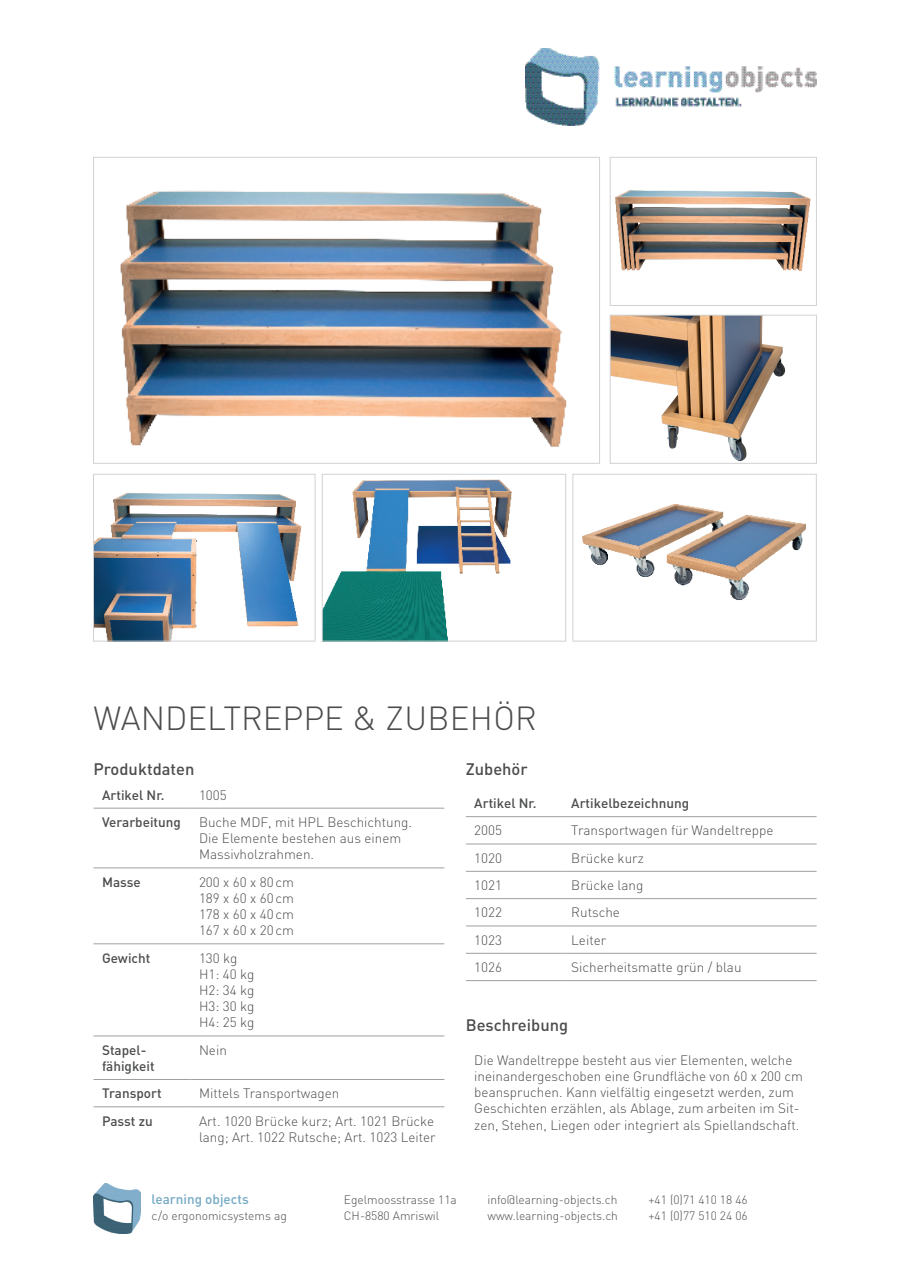
<style>
.page{position:relative;width:910px;height:1280px;background:#fff}
.page>*{position:absolute;margin:0;border:0;box-sizing:border-box;transform-origin:0 0}
.t1{font:300 33px "DIN Pro";color:#4b4c4d}
.t2{font:500 16.5px "DIN Pro";color:#4b4c4d}
.t3{font:300 13.5px/16.2px "DIN Pro";color:#4b4c4d}
.t4{font:500 13.5px/16.2px "DIN Pro";color:#4b4c4d}
.t5{font:500 13.5px "DIN Pro";color:#73a9c5}
.t6{font:300 12px/16.5px "DIN Pro";color:#4b4c4d}
</style>
<div class="page">
<img style="left:525px;top:49px;width:291px;height:77px">
<img style="left:94px;top:1184px;width:47px;height:50px">
<img style="left:120px;top:190px;width:447px;height:257px">
<div style="left:93px;top:157px;width:507px;height:306px;border:1px solid #d1d2d4"></div>
<img style="left:95px;top:493px;width:207px;height:146px">
<div style="left:93px;top:474px;width:222px;height:167px;border:1px solid #d1d2d4"></div>
<img style="left:324px;top:479px;width:188px;height:160px">
<div style="left:322px;top:474px;width:244px;height:167px;border:1px solid #d1d2d4"></div>
<img style="left:582px;top:504px;width:224px;height:96px">
<div style="left:573px;top:474px;width:243px;height:167px;border:1px solid #d1d2d4"></div>
<img style="left:615px;top:190px;width:196px;height:81px">
<div style="left:610px;top:157px;width:207px;height:149px;border:1px solid #d1d2d4"></div>
<img style="left:612px;top:317px;width:174px;height:144px">
<div style="left:610px;top:315px;width:207px;height:148px;border:1px solid #d1d2d4"></div>
<hr style="left:94px;top:808px;width:96px;height:1px;background:#9d9fa2">
<hr style="left:190px;top:808px;width:254px;height:1px;background:#9d9fa2">
<hr style="left:94px;top:868px;width:96px;height:1px;background:#9d9fa2">
<hr style="left:190px;top:868px;width:254px;height:1px;background:#9d9fa2">
<hr style="left:94px;top:943px;width:96px;height:1px;background:#9d9fa2">
<hr style="left:190px;top:943px;width:254px;height:1px;background:#9d9fa2">
<hr style="left:94px;top:1036px;width:96px;height:1px;background:#9d9fa2">
<hr style="left:190px;top:1036px;width:254px;height:1px;background:#9d9fa2">
<hr style="left:94px;top:1079px;width:96px;height:1px;background:#9d9fa2">
<hr style="left:190px;top:1079px;width:254px;height:1px;background:#9d9fa2">
<hr style="left:94px;top:1106px;width:96px;height:1px;background:#9d9fa2">
<hr style="left:190px;top:1106px;width:254px;height:1px;background:#9d9fa2">
<hr style="left:466px;top:816px;width:97px;height:1px;background:#9d9fa2">
<hr style="left:563px;top:816px;width:254px;height:1px;background:#9d9fa2">
<hr style="left:466px;top:844px;width:97px;height:1px;background:#9d9fa2">
<hr style="left:563px;top:844px;width:254px;height:1px;background:#9d9fa2">
<hr style="left:466px;top:871px;width:97px;height:1px;background:#9d9fa2">
<hr style="left:563px;top:871px;width:254px;height:1px;background:#9d9fa2">
<hr style="left:466px;top:898px;width:97px;height:1px;background:#9d9fa2">
<hr style="left:563px;top:898px;width:254px;height:1px;background:#9d9fa2">
<hr style="left:466px;top:926px;width:97px;height:1px;background:#9d9fa2">
<hr style="left:563px;top:926px;width:254px;height:1px;background:#9d9fa2">
<hr style="left:466px;top:953px;width:97px;height:1px;background:#9d9fa2">
<hr style="left:563px;top:953px;width:254px;height:1px;background:#9d9fa2">
<hr style="left:466px;top:980px;width:97px;height:1px;background:#9d9fa2">
<hr style="left:563px;top:980px;width:254px;height:1px;background:#9d9fa2">
<h1 class="t1" style="left:94px;top:696px;width:445px">WANDELTREPPE &amp; ZUBEHÖR</h1>
<p class="t2" style="left:94px;top:758px;width:102px">Produktdaten</p>
<p class="t4" style="left:102px;top:786px;width:64px">Artikel Nr.</p>
<p class="t3" style="left:199px;top:786px;width:29px">1005</p>
<p class="t4" style="left:102px;top:813px;width:80px">Verarbeitung</p>
<p class="t3" style="left:199px;top:813px;width:215px">Buche MDF, mit HPL Beschichtung.<br>Die Elemente bestehen aus einem<br>Massivholzrahmen.</p>
<p class="t4" style="left:102px;top:873px;width:40px">Masse</p>
<p class="t3" style="left:199px;top:873px;width:96px;text-align:justify">200 x 60 x 80cm 189 x 60 x 60cm 178 x 60 x 40cm 167 x 60 x 20cm</p>
<p class="t4" style="left:102px;top:949px;width:50px">Gewicht</p>
<p class="t3" style="left:199px;top:949px;width:57px">130 kg<br>H1: 40 kg<br>H2: 34 kg<br>H3: 30 kg<br>H4: 25 kg</p>
<p class="t4" style="left:102px;top:1041px;width:54px">Stapel&shy;fähigkeit</p>
<p class="t3" style="left:199px;top:1041px;width:29px">Nein</p>
<p class="t4" style="left:102px;top:1085px;width:61px">Transport</p>
<p class="t3" style="left:199px;top:1085px;width:142px">Mittels Transportwagen</p>
<p class="t4" style="left:102px;top:1112px;width:52px">Passt zu</p>
<p class="t3" style="left:199px;top:1112px;width:238px">Art. 1020 Brücke kurz; Art. 1021 Brücke lang; Art. 1022 Rutsche; Art. 1023 Leiter</p>
<p class="t2" style="left:466px;top:758px;width:63px">Zubehör</p>
<p class="t4" style="left:474px;top:795px;width:64px">Artikel Nr.</p>
<p class="t4" style="left:571px;top:795px;width:119px">Artikelbezeichnung</p>
<p class="t3" style="left:474px;top:822px;width:29px">2005</p>
<p class="t3" style="left:571px;top:822px;width:204px">Transportwagen für Wandeltreppe</p>
<p class="t3" style="left:474px;top:849px;width:29px">1020</p>
<p class="t3" style="left:571px;top:849px;width:74px">Brücke kurz</p>
<p class="t3" style="left:474px;top:877px;width:29px">1021</p>
<p class="t3" style="left:571px;top:877px;width:74px">Brücke lang</p>
<p class="t3" style="left:474px;top:904px;width:29px">1022</p>
<p class="t3" style="left:571px;top:904px;width:50px">Rutsche</p>
<p class="t3" style="left:474px;top:931px;width:29px">1023</p>
<p class="t3" style="left:571px;top:931px;width:37px">Leiter</p>
<p class="t3" style="left:474px;top:958px;width:29px">1026</p>
<p class="t3" style="left:571px;top:958px;width:172px">Sicherheitsmatte grün / blau</p>
<p class="t2" style="left:466px;top:1014px;width:104px">Beschreibung</p>
<p class="t3" style="left:474px;top:1051px;width:330px">Die Wandeltreppe besteht aus vier Elementen, welche ineinandergeschoben eine Grundfläche von 60 x 200 cm beanspruchen. Kann vielfältig eingesetzt werden, zum Geschichten erzählen, als Ablage, zum arbeiten im Sit&shy;zen, Stehen, Liegen oder integriert als Spiellandschaft.</p>
<p class="t5" style="left:152px;top:1189px;width:99px">learning objects</p>
<p class="t6" style="left:152px;top:1207px;width:137px">c/o ergonomicsystems ag</p>
<p class="t6" style="left:344px;top:1190px;width:114px">Egelmoosstrasse 11a<br>CH-8580 Amriswil</p>
<p class="t6" style="left:488px;top:1190px;width:132px">info@learning-objects.ch www.learning-objects.ch</p>
<p class="t6" style="left:648px;top:1190px;width:101px">+41 (0)71 410 18 46 +41 (0)77 510 24 06</p>
</div>
